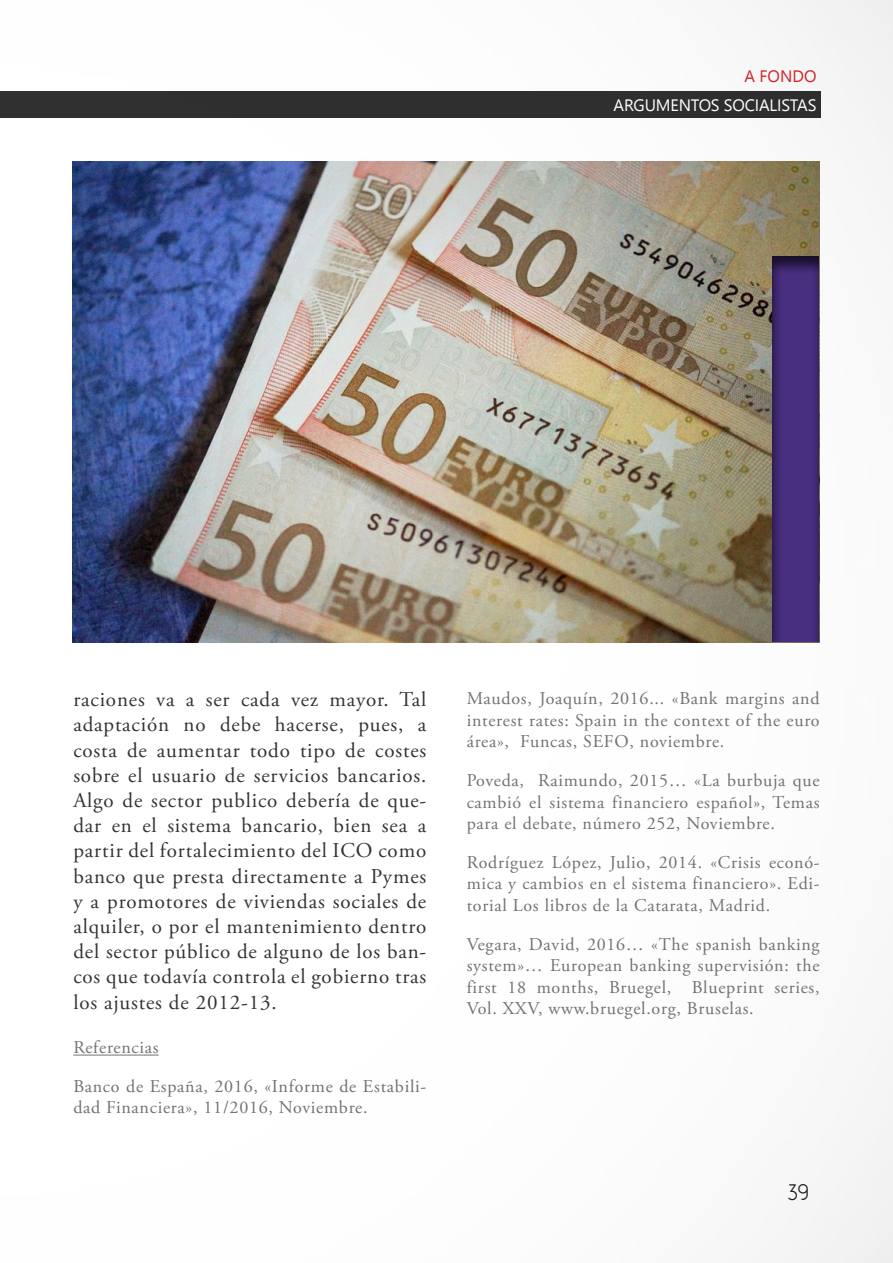
<style>
.page{position:relative;width:893px;height:1263px;background:#fff}
.page>*{position:absolute;margin:0;border:0;box-sizing:border-box;transform-origin:0 0}
.t1{font:22.5px "Advent Pro";color:#231f20}
.t2{font:21px/25.2px "Adobe Garamond Pro";letter-spacing:.04em;color:#343332;text-align:justify}
.t3{font:18px/21.6px "Adobe Garamond Pro";letter-spacing:.04em;color:#737172;text-align:justify}
.t4{font:16.5px "Segoe UI Symbol";color:#fff}
.t5{font:16.5px "Segoe UI Symbol";color:#d1232a}
</style>
<div class="page">
<img style="left:0;top:0;width:893px;height:1263px">
<div style="left:0;top:92px;width:821px;height:26px;background:#313030"></div>
<hr style="left:73px;top:1054px;width:86px;height:1px;background:#737172">
<img style="left:72px;top:162px;width:748px;height:480px">
<div style="left:765px;top:250px;width:56px;height:393px;background:#231f20;opacity:.75"></div>
<svg style="left:745px;top:71px;width:10px;height:11px"></svg>
<svg style="left:761px;top:71px;width:6px;height:11px"></svg>
<svg style="left:794px;top:71px;width:9px;height:11px"></svg>
<p class="t5" style="left:768px;top:67px;width:50px">□■ □</p>
<p class="t4" style="left:645px;top:96px;width:102px">◆ ■▼□▲ ▲□</p>
<p class="t4" style="left:769px;top:96px;width:48px">●▲▼ ▲</p>
<p class="t2" style="left:73px;top:688px;width:355px">raciones va a ser cada vez mayor. Tal adaptación no debe hacerse, pues, a costa de aumentar todo tipo de costes sobre el usuario de servicios bancarios.<br>Algo de sector publico debería de que&shy;dar en el sistema bancario, bien sea a partir del fortalecimiento del ICO como banco que presta directamente a Pymes y a promotores de viviendas sociales de alquiler, o por el mantenimiento dentro del sector público de alguno de los ban&shy;cos que todavía controla el gobierno tras los ajustes de 2012-13.</p>
<p class="t3" style="left:73px;top:1029px;width:354px;line-height:38.5px">Referencias<br>Banco de España, 2016, «Informe de Estabili-</p>
<p class="t3" style="left:73px;top:1097px;width:296px">dad Financiera», 11/2016, Noviembre.</p>
<p class="t3" style="left:467px;top:688px;width:354px">Maudos, Joaquín, 2016... «Bank margins and interest rates: Spain in the context of the euro área», Funcas, SEFO, noviembre.</p>
<p class="t3" style="left:467px;top:770px;width:354px">Poveda, Raimundo, 2015… «La burbuja que cambió el sistema financiero español», Temas para el debate, número 252, Noviembre.</p>
<p class="t3" style="left:467px;top:852px;width:354px">Rodríguez López, Julio, 2014. «Crisis econó&shy;mica y cambios en el sistema financiero». Edi&shy;torial Los libros de la Catarata, Madrid.</p>
<p class="t3" style="left:467px;top:934px;width:354px">Vegara, David, 2016… «The spanish banking system»… European banking supervisión: the first 18 months, Bruegel, Blueprint series, Vol. XXV, www.bruegel.org, Bruselas.</p>
<p class="t1" style="left:788px;top:1178px;width:22px">39</p>
</div>
